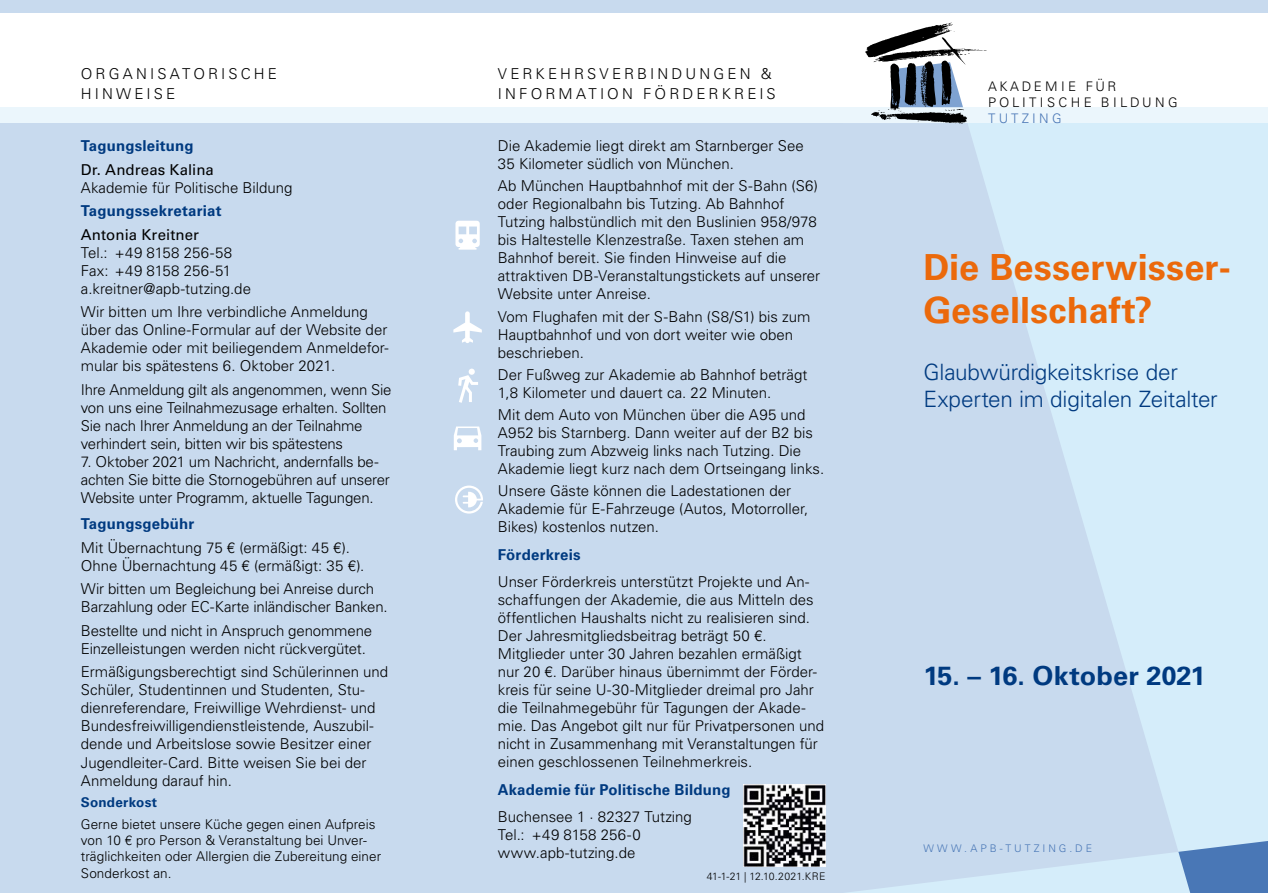
<style>
.page{position:relative;width:1268px;height:893px;background:#fff}
.page>*{position:absolute;margin:0;border:0;box-sizing:border-box;transform-origin:0 0}
.Titel_1_32p{font:700 36px/43.2px "Univers LT Std";letter-spacing:.005em;color:#eb690b}
.Titel_3_18p{font:700 26.25px "Univers LT Std";color:#003a80}
.Titel_Sub_blau_15_18{font:300 22.5px/27px "Univers LT Std";letter-spacing:-.01em;color:#003a80}
.Fließtext_10{font:300 15px/18px "Univers LT Std";letter-spacing:-.005em;color:#000}
.Programm_Fließtext_1{font:300 15px/18px "Univers LT Std";color:#000}
.Programm-Zwiti_d-bla{font:700 15px "Univers LT Std";letter-spacing:.01em;color:#003a80}
.Rubrik{font:300 15px/20.5px "Univers LT Std";letter-spacing:.205em;color:#000}
.Fließtext_10-2{font:300 13.5px/16.2px "Univers LT Std";letter-spacing:.005em;color:#000}
.Programm-Zwiti_d-bla-2{font:700 13.5px "Univers LT Std";letter-spacing:.015em;color:#003a80}
.t1{font:300 13.2px "Univers LT Std";letter-spacing:.245em;color:#000}
.t2{font:300 13.2px "Univers LT Std";letter-spacing:.2em;color:#000}
.t3{font:300 13.2px "Univers LT Std";letter-spacing:.25em;color:#4977b6}
.Tagungsnummer{font:300 10.5px "Univers LT Std";letter-spacing:-.005em;color:#000}
.Titel_URL_blau{font:300 10.5px "Univers LT Std";letter-spacing:.285em;color:#4977b6}
.s1{font-weight:400}
</style>
<div class="page">
<div style="left:0;top:0;width:1267px;height:13px;background:#c8daee"></div>
<div style="left:0;top:107px;width:1267px;height:16px;background:#ebf6fc"></div>
<div style="left:842px;top:123px;width:425px;height:770px;background:#d5edfa"></div>
<div style="left:0;top:123px;width:842px;height:770px;background:#c8daee"></div>
<svg style="left:842px;top:123px;width:336px;height:770px;fill:#c8daee"></svg>
<svg style="left:865px;top:23px;width:121px;height:101px"></svg>
<svg style="left:455px;top:221px;width:24px;height:29px"></svg>
<svg style="left:458px;top:369px;width:20px;height:34px"></svg>
<svg style="left:455px;top:486px;width:28px;height:28px"></svg>
<svg style="left:453px;top:426px;width:28px;height:24px"></svg>
<svg style="left:453px;top:311px;width:29px;height:32px"></svg>
<img style="left:743px;top:784px;width:82px;height:82px">
<svg style="left:1178px;top:841px;width:89px;height:52px"></svg>
<p class="Rubrik" style="left:81px;top:63px;width:198px">ORGANISATORISCHE<br>HINWEISE</p>
<p class="Programm-Zwiti_d-bla" style="left:81px;top:137px;width:114px">Tagungsleitung</p>
<p class="Fließtext_10" style="left:81px;top:160px;width:213px"><span class="s1">Dr. Andreas Kalina<br></span>Akademie für Politische Bildung</p>
<p class="Programm-Zwiti_d-bla" style="left:81px;top:202px;width:142px">Tagungssekretariat</p>
<p class="Fließtext_10" style="left:81px;top:225px;width:172px"><span class="s1">Antonia Kreitner<br></span>Tel.: +49 8158 256-58<br>Fax: +49 8158 256-51 a.kreitner@apb-tutzing.de</p>
<p class="Fließtext_10" style="left:81px;top:303px;width:309px">Wir bitten um Ihre verbindliche Anmeldung über das Online-Formular auf der Website der Akademie oder mit beiliegendem Anmeldefor&shy;mular bis spätestens 6. Oktober 2021.</p>
<p class="Fließtext_10" style="left:81px;top:381px;width:312px">Ihre Anmeldung gilt als angenommen, wenn Sie von uns eine Teilnahmezusage erhalten. Sollten Sie nach Ihrer Anmeldung an der Teilnahme verhindert sein, bitten wir bis spätestens</p>
<p class="Fließtext_10" style="left:81px;top:453px;width:310px">7. Oktober 2021 um Nachricht, andernfalls be&shy;achten Sie bitte die Stornogebühren auf unserer<br>Website unter Programm, aktuelle Tagungen.</p>
<p class="Programm-Zwiti_d-bla" style="left:81px;top:515px;width:115px">Tagungsgebühr</p>
<p class="Fließtext_10" style="left:81px;top:539px;width:285px">Mit Übernachtung 75 € (ermäßigt: 45 €).<br>Ohne Übernachtung 45 € (ermäßigt: 35 €).</p>
<p class="Fließtext_10" style="left:81px;top:580px;width:308px">Wir bitten um Begleichung bei Anreise durch<br>Barzahlung oder EC-Karte inländischer Banken.</p>
<p class="Fließtext_10" style="left:81px;top:622px;width:293px">Bestellte und nicht in Anspruch genommene<br>Einzelleistungen werden nicht rückvergütet.</p>
<p class="Fließtext_10" style="left:81px;top:663px;width:309px">Ermäßigungsberechtigt sind Schülerinnen und Schüler, Studentinnen und Studenten, Stu&shy;dienreferendare, Freiwillige Wehrdienst- und Bundesfreiwilligendienstleistende, Auszubil&shy;dende und Arbeitslose sowie Besitzer einer Jugendleiter-Card. Bitte weisen Sie bei der Anmeldung darauf hin.</p>
<p class="Programm-Zwiti_d-bla-2" style="left:81px;top:794px;width:78px">Sonderkost</p>
<p class="Fließtext_10-2" style="left:81px;top:816px;width:302px">Gerne bietet unsere Küche gegen einen Aufpreis von 10 € pro Person &amp; Veranstaltung bei Unver&shy;träglichkeiten oder Allergien die Zubereitung einer Sonderkost an.</p>
<p class="Rubrik" style="left:497px;top:63px;width:279px">VERKEHRSVERBINDUNGEN &amp;<br>INFORMATION FÖRDERKREIS</p>
<p class="Programm_Fließtext_1" style="left:497px;top:137px;width:307px">Die Akademie liegt direkt am Starnberger See<br>35 Kilometer südlich von München.</p>
<p class="Programm_Fließtext_1" style="left:497px;top:177px;width:324px">Ab München Hauptbahnhof mit der S-Bahn (S6) oder Regionalbahn bis Tutzing. Ab Bahnhof Tutzing halbstündlich mit den Buslinien 958/978 bis Haltestelle Klenzestraße. Taxen stehen am Bahnhof bereit. Sie finden Hinweise auf die attraktiven DB-Veranstaltungstickets auf unserer Website unter Anreise.</p>
<p class="Programm_Fließtext_1" style="left:497px;top:307px;width:314px">Vom Flughafen mit der S-Bahn (S8/S1) bis zum<br>Hauptbahnhof und von dort weiter wie oben beschrieben.</p>
<p class="Programm_Fließtext_1" style="left:497px;top:366px;width:311px">Der Fußweg zur Akademie ab Bahnhof beträgt<br>1,8 Kilometer und dauert ca. 22 Minuten.</p>
<p class="Programm_Fließtext_1" style="left:497px;top:406px;width:328px">Mit dem Auto von München über die A95 und A952 bis Starnberg. Dann weiter auf der B2 bis Traubing zum Abzweig links nach Tutzing. Die Akademie liegt kurz nach dem Ortseingang links.</p>
<p class="Programm_Fließtext_1" style="left:497px;top:482px;width:312px">Unsere Gäste können die Ladestationen der<br>Akademie für E-Fahrzeuge (Autos, Motorroller,<br>Bikes) kostenlos nutzen.</p>
<p class="Programm-Zwiti_d-bla" style="left:497px;top:546px;width:84px">Förderkreis</p>
<p class="Fließtext_10" style="left:497px;top:572px;width:328px">Unser Förderkreis unterstützt Projekte und An&shy;schaffungen der Akademie, die aus Mitteln des öffentlichen Haushalts nicht zu realisieren sind.<br>Der Jahresmitgliedsbeitrag beträgt 50 €.<br>Mitglieder unter 30 Jahren bezahlen ermäßigt nur 20 €. Darüber hinaus übernimmt der Förder&shy;kreis für seine U-30-Mitglieder dreimal pro Jahr die Teilnahmegebühr für Tagungen der Akade&shy;mie. Das Angebot gilt nur für Privatpersonen und nicht in Zusammenhang mit Veranstaltungen für einen geschlossenen Teilnehmerkreis.</p>
<p class="Programm-Zwiti_d-bla" style="left:497px;top:781px;width:234px">Akademie für Politische Bildung</p>
<p class="Programm_Fließtext_1" style="left:497px;top:807px;width:195px">Buchensee 1 · 82327 Tutzing<br>Tel.: +49 8158 256-0</p>
<p class="Programm_Fließtext_1" style="left:497px;top:843px;width:139px">www.apb-tutzing.de</p>
<p class="Tagungsnummer" style="left:706px;top:870px;width:120px">41-1-21 | 12.10.2021.KRE</p>
<p class="t2" style="left:987px;top:79px;width:129px">AKADEMIE FÜR</p>
<p class="t1" style="left:987px;top:95px;width:191px">POLITISCHE BILDUNG</p>
<p class="t3" style="left:987px;top:110px;width:75px">TUTZING</p>
<p class="Titel_1_32p" style="left:923px;top:246px;width:309px">Die Besserwisser-<br>Gesellschaft?</p>
<p class="Titel_Sub_blau_15_18" style="left:923px;top:359px;width:296px">Glaubwürdigkeitskrise der<br>Experten im digitalen Zeitalter</p>
<p class="Titel_3_18p" style="left:923px;top:660px;width:284px">15. – 16. Oktober 2021</p>
<p class="Titel_URL_blau" style="left:923px;top:842px;width:170px">WWW.APB-TUTZING.DE</p>
</div>
